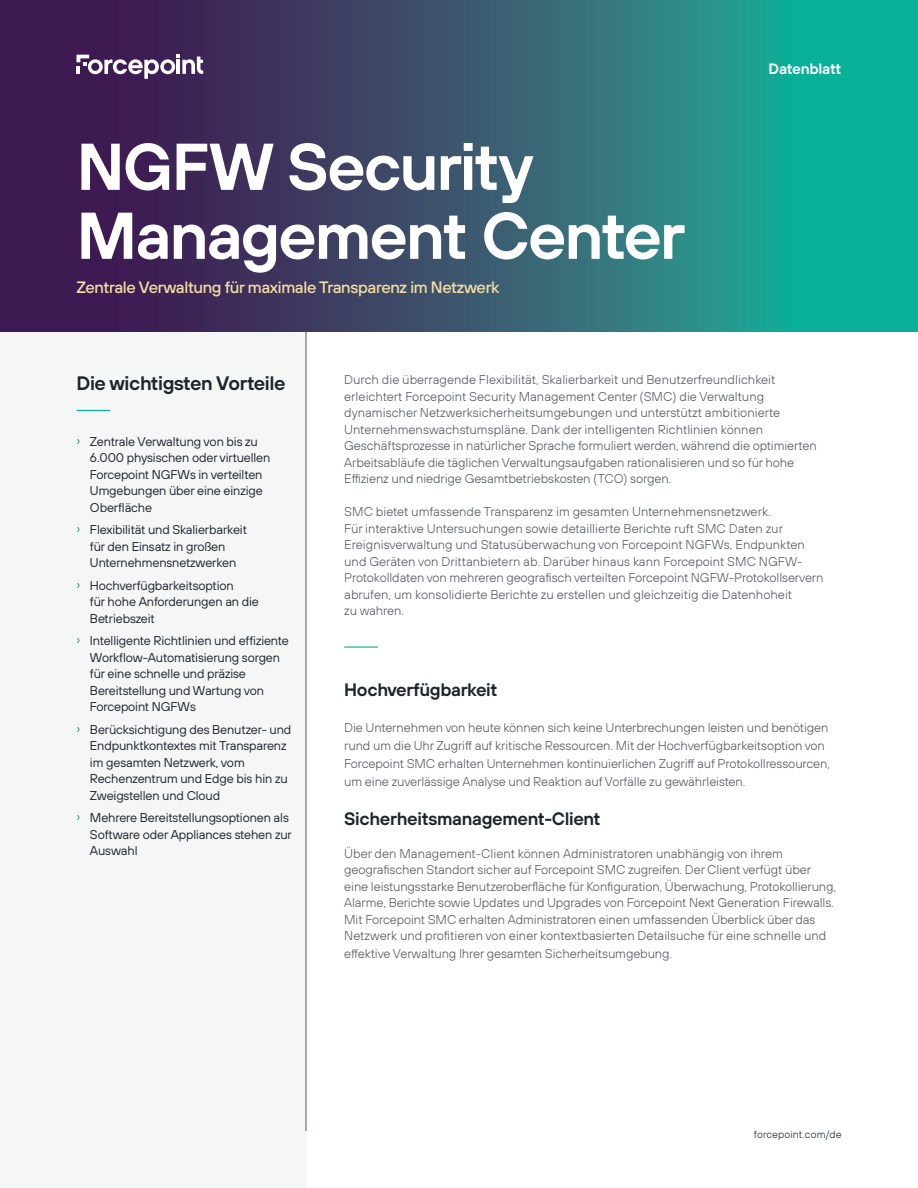
<style>
.page{position:relative;width:918px;height:1188px;background:#fff}
.page>*{position:absolute;margin:0;border:0;box-sizing:border-box;transform-origin:0 0}
.t1{font:600 66px/69px "FP Sans";letter-spacing:-.035em;color:#fff}
.t2{font:600 19.5px "FP Sans";letter-spacing:-.02em;color:#1d252c}
.t3{font:600 18px "FP Sans";letter-spacing:-.02em;color:#1d252c}
.t4{font:500 16.5px "FP Sans";letter-spacing:-.02em;color:#f6dfa4}
.t5{font:600 15px "FP Sans";letter-spacing:-.015em;color:#fff}
.t6{font:300 12.75px/16.5px "FP Sans";color:#53575a}
.t7{font:300 12.75px/16.5px "FP Sans";letter-spacing:-.01em;color:#54575a}
.t8{font:12.75px/16.5px "FP Sans";letter-spacing:-.01em;color:#1d252c}
.t9{font:300 10.5px "FP Sans";letter-spacing:.01em;color:#1d252c}
.s1{font-weight:300;color:#007565}
</style>
<div class="page">
<div style="left:0;top:332px;width:306px;height:856px;background:#f5f6f6"></div>
<svg style="left:0;top:0;width:918px;height:332px;background:#315e72"></svg>
<svg style="left:76px;top:55px;width:127px;height:24px"></svg>
<hr style="left:306px;top:332px;width:1px;height:799px;background:#53575a">
<hr style="left:76px;top:410px;width:34px;height:1px;background:#00af9a">
<hr style="left:344px;top:647px;width:34px;height:1px;background:#00af9a">
<h1 class="t1" style="left:76px;top:130px;width:610px">NGFW Security<br>Management Center</h1>
<p class="t4" style="left:76px;top:276px;width:425px">Zentrale Verwaltung für maximale Transparenz im Netzwerk</p>
<p class="t5" style="left:769px;top:59px;width:74px">Datenblatt</p>
<h2 class="t2" style="left:76px;top:370px;width:211px">Die wichtigsten Vorteile</h2>
<p class="t8" style="left:90px;top:433px;width:182px;text-indent:-14px"><span class="s1">›</span> Zentrale Verwaltung von bis zu<br>6.000 physischen oder virtuellen<br>Forcepoint NGFWs in verteilten<br>Umgebungen über eine einzige<br>Oberfläche</p>
<p class="t8" style="left:90px;top:521px;width:159px;text-indent:-14px"><span class="s1">›</span> Flexibilität und Skalierbarkeit für den Einsatz in großen<br>Unternehmensnetzwerken</p>
<p class="t8" style="left:90px;top:577px;width:171px;text-indent:-14px"><span class="s1">›</span> Hochverfügbarkeitsoption<br>für hohe Anforderungen an die<br>Betriebszeit</p>
<p class="t8" style="left:90px;top:632px;width:200px;text-indent:-14px"><span class="s1">›</span> Intelligente Richtlinien und effiziente<br>Workflow-Automatisierung sorgen für eine schnelle und präzise<br>Bereitstellung und Wartung von<br>Forcepoint NGFWs</p>
<p class="t8" style="left:90px;top:721px;width:203px;text-indent:-14px"><span class="s1">›</span> Berücksichtigung des Benutzer- und<br>Endpunktkontextes mit Transparenz im gesamten Netzwerk, vom<br>Rechenzentrum und Edge bis hin zu<br>Zweigstellen und Cloud</p>
<p class="t8" style="left:90px;top:809px;width:203px;text-indent:-14px"><span class="s1">›</span> Mehrere Bereitstellungsoptionen als<br>Software oder Appliances stehen zur<br>Auswahl</p>
<p class="t6" style="left:344px;top:371px;width:474px">Durch die überragende Flexibilität, Skalierbarkeit und Benutzerfreundlichkeit erleichtert Forcepoint Security Management Center (SMC) die Verwaltung dynamischer Netzwerksicherheitsumgebungen und unterstützt ambitionierte Unternehmenswachstumspläne. Dank der intelligenten Richtlinien können Geschäftsprozesse in natürlicher Sprache formuliert werden, während die optimierten Arbeitsabläufe die täglichen Verwaltungsaufgaben rationalisieren und so für hohe Effizienz und niedrige Gesamtbetriebskosten (TCO) sorgen.</p>
<p class="t6" style="left:344px;top:503px;width:481px">SMC bietet umfassende Transparenz im gesamten Unternehmensnetzwerk.<br>Für interaktive Untersuchungen sowie detaillierte Berichte ruft SMC Daten zur Ereignisverwaltung und Statusüberwachung von Forcepoint NGFWs, Endpunkten und Geräten von Drittanbietern ab. Darüber hinaus kann Forcepoint SMC NGFW-Protokolldaten von mehreren geografisch verteilten Forcepoint NGFW-Protokollservern abrufen, um konsolidierte Berichte zu erstellen und gleichzeitig die Datenhoheit<br>zu wahren.</p>
<h3 class="t3" style="left:344px;top:678px;width:155px">Hochverfügbarkeit</h3>
<p class="t7" style="left:344px;top:718px;width:487px;line-height:18px">Die Unternehmen von heute können sich keine Unterbrechungen leisten und benötigen rund um die Uhr Zugriff auf kritische Ressourcen. Mit der Hochverfügbarkeitsoption von Forcepoint SMC erhalten Unternehmen kontinuierlichen Zugriff auf Protokollressourcen, um eine zuverlässige Analyse und Reaktion auf Vorfälle zu gewährleisten.</p>
<h3 class="t3" style="left:344px;top:807px;width:258px">Sicherheitsmanagement-Client</h3>
<p class="t7" style="left:344px;top:845px;width:494px">Über den Management-Client können Administratoren unabhängig von ihrem geografischen Standort sicher auf Forcepoint SMC zugreifen. Der Client verfügt über eine leistungsstarke Benutzeroberfläche für Konfiguration, Überwachung, Protokollierung, Alarme, Berichte sowie Updates und Upgrades von Forcepoint Next Generation Firewalls.<br>Mit Forcepoint SMC erhalten Administratoren einen umfassenden Überblick über das Netzwerk und profitieren von einer kontextbasierten Detailsuche für eine schnelle und</p>
<p class="t7" style="left:344px;top:945px;width:329px">effektive Verwaltung Ihrer gesamten Sicherheitsumgebung.</p>
<p class="t9" style="left:754px;top:1128px;width:89px">forcepoint.com/de</p>
</div>
